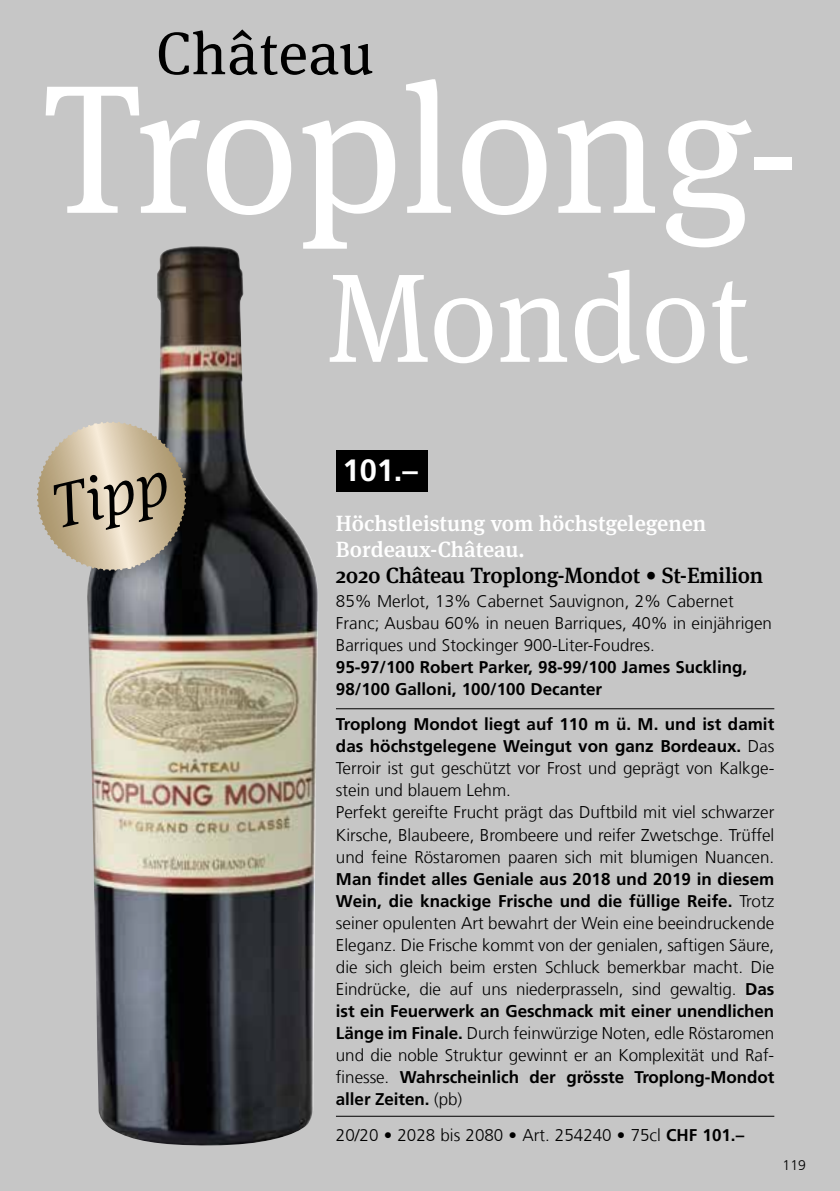
<style>
.page{position:relative;width:840px;height:1191px;background:#fff}
.page>*{position:absolute;margin:0;border:0;box-sizing:border-box;transform-origin:0 0}
.t1{font:183px "Meta Serif Pro";color:#fff}
.t2{font:126px "Meta Serif Pro";color:#fff}
.t3{font:italic 300 63px "Meta Serif Pro";color:#000}
.t4{font:60px "Meta Serif Pro";letter-spacing:.015em;color:#000}
.t5{font:700 30.8px "Frutiger LT Com";color:#fff}
.t6{font:500 22px/26px "Meta Serif Pro";color:#fff}
.t7{font:500 22px "Meta Serif Pro";letter-spacing:-.01em;color:#000}
.t8{font:300 17px/22px "Frutiger LT Com";color:#000}
.t9{font:700 17px/22px "Frutiger LT Com";color:#000}
.t10{font:300 14px "Frutiger LT Com";color:#000}
.s1{font-weight:700}
</style>
<div class="page">
<div style="left:0;top:0;width:839px;height:1191px;background:#c6c6c6"></div>
<hr style="left:336px;top:708px;width:437px;height:1px;background:#000">
<hr style="left:336px;top:1116px;width:437px;height:1px;background:#000">
<div style="left:336px;top:450px;width:91px;height:41px;background:#000"></div>
<img style="left:87px;top:246px;width:231px;height:899px">
<svg style="left:37px;top:417px;width:155px;height:160px;background:#b8ac98"></svg>
<h3 class="t4" style="left:156px;top:10px;width:219px">Château</h3>
<h1 class="t1" style="left:42px;top:17px;width:761px">Troplong-</h1>
<h3 class="t3" style="left:41px;top:463px;width:121px;rotate:-13deg">Tipp</h3>
<h2 class="t2" style="left:328px;top:227px;width:422px">Mondot</h2>
<h3 class="t5" style="left:342px;top:452px;width:77px">101.–</h3>
<p class="t6" style="left:336px;top:508px;width:371px">Höchstleistung vom höchstgelegenen<br>Bordeaux-Château.</p>
<p class="t7" style="left:336px;top:558px;width:428px">2020 Château Troplong-Mondot • St-Emilion</p>
<p class="t8" style="left:336px;top:590px;width:437px">85% Merlot, 13% Cabernet Sauvignon, 2% Cabernet<br>Franc; Ausbau 60% in neuen Barriques, 40% in einjährigen<br>Barriques und Stockinger 900-Liter-Foudres.</p>
<p class="t9" style="left:336px;top:656px;width:412px">95-97/100 Robert Parker, 98-99/100 James Suckling,<br>98/100 Galloni, 100/100 Decanter</p>
<p class="t8" style="left:336px;top:713px;width:439px"><span class="s1">Troplong Mondot liegt auf 110 m ü. M. und ist damit das höchstgelegene Weingut von ganz Bordeaux.</span> Das Terroir ist gut geschützt vor Frost und geprägt von Kalkge&shy;stein und blauem Lehm.<br>Perfekt gereifte Frucht prägt das Duftbild mit viel schwarzer Kirsche, Blaubeere, Brombeere und reifer Zwetschge. Trüffel und feine Röstaromen paaren sich mit blumigen Nuancen.</p>
<p class="t8" style="left:336px;top:867px;width:439px;text-align:justify"><span class="s1">Man findet alles Geniale aus 2018 und 2019 in diesem Wein, die knackige Frische und die füllige Reife.</span> Trotz seiner opulenten Art bewahrt der Wein eine beeindruckende Eleganz. Die Frische kommt von der genialen, saftigen Säure, die sich gleich beim ersten Schluck bemerkbar macht. Die Eindrücke, die auf uns niederprasseln, sind gewaltig. <span class="s1">Das ist ein Feuerwerk an Geschmack mit einer unendlichen Länge im Finale.</span> Durch feinwürzige Noten, edle Röstaromen und die noble Struktur gewinnt er an Komplexität und Raf&shy;finesse. <span class="s1">Wahrscheinlich der grösste Troplong-Mondot aller Zeiten.</span> (pb)</p>
<p class="t8" style="left:336px;top:1124px;width:409px">20/20 • 2028 bis 2080 • Art. 254240 • 75cl <span class="s1">CHF 101.–</span></p>
<p class="t10" style="left:782px;top:1157px;width:25px">119</p>
</div>
